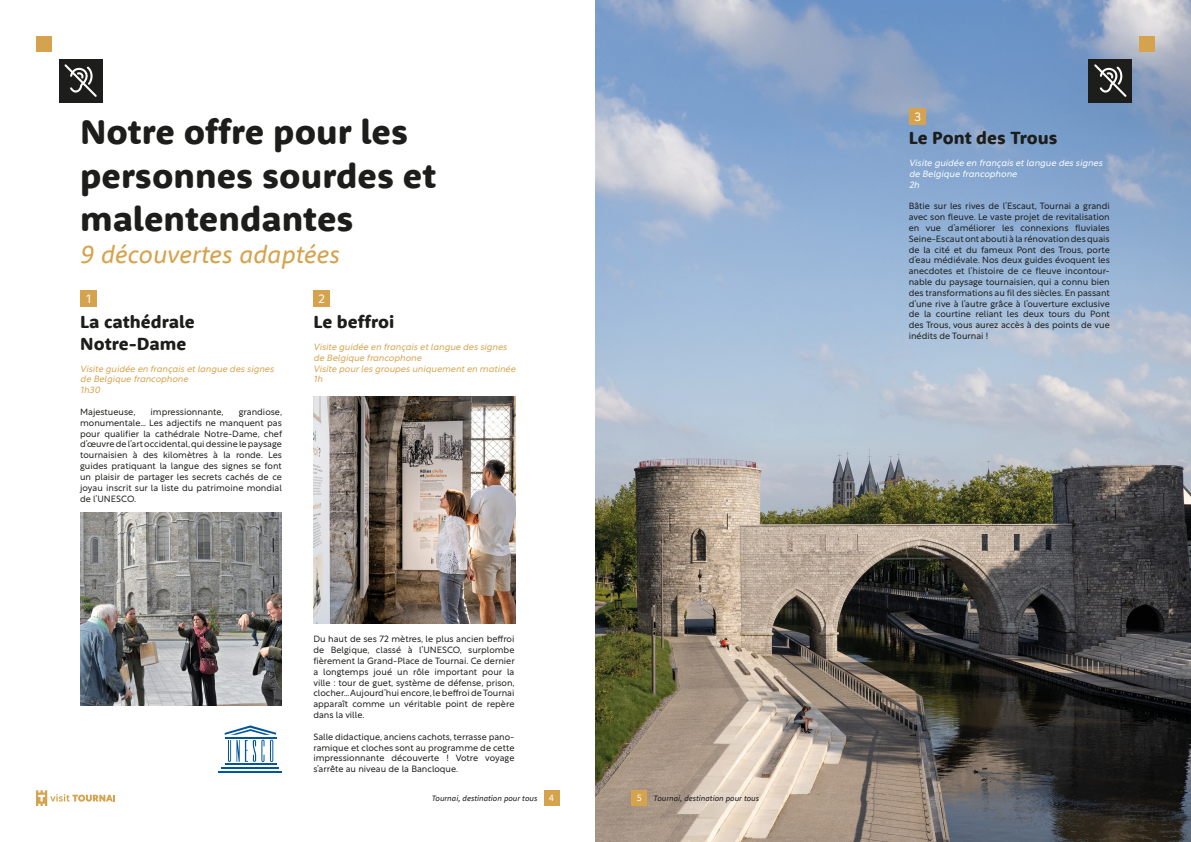
<style>
.page{position:relative;width:1191px;height:842px;background:#fff}
.page>*{position:absolute;margin:0;border:0;box-sizing:border-box;transform-origin:0 0}
.h2__Titre_2__FR{font:800 35.5px "Rooney Sans";color:#1d1d1b}
.Tous_les_titres{font:800 35.5px "Rooney Sans";color:#1d1d1b}
.Tous_les_titres-2{font:italic 25.4px "Rooney Sans";color:#d5a34d}
.Tous_les_titres-3{font:800 18.1px/21.6px "Rooney Sans";color:#1d1d1b}
.t1{font:300 12px "Rustica";color:#fff}
.Corps_de_texte{font:300 9px/10.8px "Rustica";color:#1d1d1b;text-align:justify}
.Corps_de_texte-2{font:italic 300 9px/10.8px "Rustica";color:#d5a34d}
.Corps_de_texte-3{font:italic 300 9px/10.8px "Rustica";color:#fff}
.t2{font:300 9px "Rustica";color:#fff}
.t3{font:italic 8px "Rooney Sans";color:#1d1d1b}
</style>
<div class="page">
<img style="left:595px;top:0;width:596px;height:842px">
<img style="left:80px;top:512px;width:202px;height:193px">
<img style="left:313px;top:397px;width:202px;height:227px">
<hr style="left:225px;top:763px;width:51px;height:2px;background:#00559c">
<hr style="left:221px;top:767px;width:58px;height:2px;background:#00559c">
<hr style="left:219px;top:771px;width:63px;height:1px;background:#00559c">
<svg style="left:225px;top:725px;width:51px;height:37px"></svg>
<div style="left:59px;top:59px;width:43px;height:43px;background:#1d1d1b"></div>
<svg style="left:64px;top:64px;width:33px;height:33px"></svg>
<div style="left:1088px;top:59px;width:44px;height:43px;background:#1d1d1b"></div>
<svg style="left:1094px;top:64px;width:32px;height:33px"></svg>
<div style="left:631px;top:790px;width:16px;height:16px;background:#d5a34d"></div>
<div style="left:543px;top:790px;width:16px;height:16px;background:#d5a34d"></div>
<svg style="left:36px;top:790px;width:79px;height:16px"></svg>
<div style="left:1139px;top:36px;width:16px;height:16px;background:#d5a34d"></div>
<div style="left:36px;top:36px;width:16px;height:16px;background:#d5a34d"></div>
<div style="left:81px;top:290px;width:16px;height:17px;background:#d5a34d"></div>
<div style="left:313px;top:290px;width:17px;height:17px;background:#d5a34d"></div>
<div style="left:909px;top:108px;width:17px;height:17px;background:#d5a34d"></div>
<p class="Tous_les_titres" style="left:80px;top:109px;width:329px">Notre offre pour les</p>
<p class="h2__Titre_2__FR" style="left:80px;top:152px;width:358px">personnes sourdes et</p>
<p class="h2__Titre_2__FR" style="left:80px;top:195px;width:275px">malentendantes</p>
<p class="Tous_les_titres-2" style="left:81px;top:238px;width:261px">9 découvertes adaptées</p>
<p class="t1" style="left:87px;top:288px;width:6px">1</p>
<p class="t1" style="left:318px;top:288px;width:8px">2</p>
<p class="Tous_les_titres-3" style="left:80px;top:311px;width:116px">La cathédrale<br>Notre-Dame</p>
<p class="Tous_les_titres-3" style="left:313px;top:311px;width:82px">Le beffroi</p>
<p class="Corps_de_texte-2" style="left:313px;top:340px;width:203px">Visite guidée en français et langue des signes de Belgique francophone<br>Visite pour les groupes uniquement en matinée<br>1h</p>
<p class="Corps_de_texte-2" style="left:80px;top:362px;width:195px">Visite guidée en français et langue des signes de Belgique francophone<br>1h30</p>
<p class="Corps_de_texte" style="left:80px;top:405px;width:203px;text-indent:159px">grandiose, monumentale… Les adjectifs ne manquent pas pour qualifier la cathédrale Notre-Dame, chef d’œuvre de l’art occidental, qui dessine le paysage tournaisien à des kilomètres à la ronde. Les guides pratiquant la langue des signes se font un plaisir de partager les secrets cachés de ce joyau inscrit sur la liste du patrimoine mondial de l’UNESCO.</p>
<p class="Corps_de_texte" style="left:80px;top:405px;width:57px">Majestueuse,</p>
<p class="Corps_de_texte" style="left:151px;top:405px;width:75px">impressionnante,</p>
<p class="Corps_de_texte" style="left:313px;top:633px;width:203px">Du haut de ses 72 mètres, le plus ancien beffroi de Belgique, classé à l’UNESCO, surplombe fièrement la Grand-Place de Tournai. Ce dernier a longtemps joué un rôle important pour la ville : tour de guet, système de défense, prison, clocher… Aujourd’hui encore, le beffroi de Tournai apparaît comme un véritable point de repère dans la ville.</p>
<p class="Corps_de_texte" style="left:313px;top:730px;width:203px">Salle didactique, anciens cachots, terrasse pano&shy;ramique et cloches sont au programme de cette impressionnante découverte ! Votre voyage s’arrête au niveau de la Bancloque.</p>
<p class="t3" style="left:432px;top:793px;width:107px">Tournai, destination pour tous</p>
<p class="t2" style="left:549px;top:790px;width:7px">4</p>
<p class="t2" style="left:637px;top:790px;width:6px">5</p>
<p class="t3" style="left:653px;top:793px;width:107px">Tournai, destination pour tous</p>
<p class="t1" style="left:914px;top:106px;width:8px">3</p>
<p class="Tous_les_titres-3" style="left:909px;top:127px;width:150px">Le Pont des Trous</p>
<p class="Corps_de_texte-3" style="left:909px;top:156px;width:195px">Visite guidée en français et langue des signes de Belgique francophone<br>2h</p>
<p class="Corps_de_texte" style="left:908px;top:200px;width:203px">Bâtie sur les rives de l’Escaut, Tournai a grandi avec son fleuve. Le vaste projet de revitalisation en vue d’améliorer les connexions fluviales Seine-Escaut ont abouti à la rénovation des quais de la cité et du fameux Pont des Trous, porte d’eau médiévale. Nos deux guides évoquent les anecdotes et l’histoire de ce fleuve incontour&shy;nable du paysage tournaisien, qui a connu bien des transformations au fil des siècles. En passant d’une rive à l’autre grâce à l’ouverture exclusive de la courtine reliant les deux tours du Pont des Trous, vous aurez accès à des points de vue inédits de Tournai !</p>
</div>
